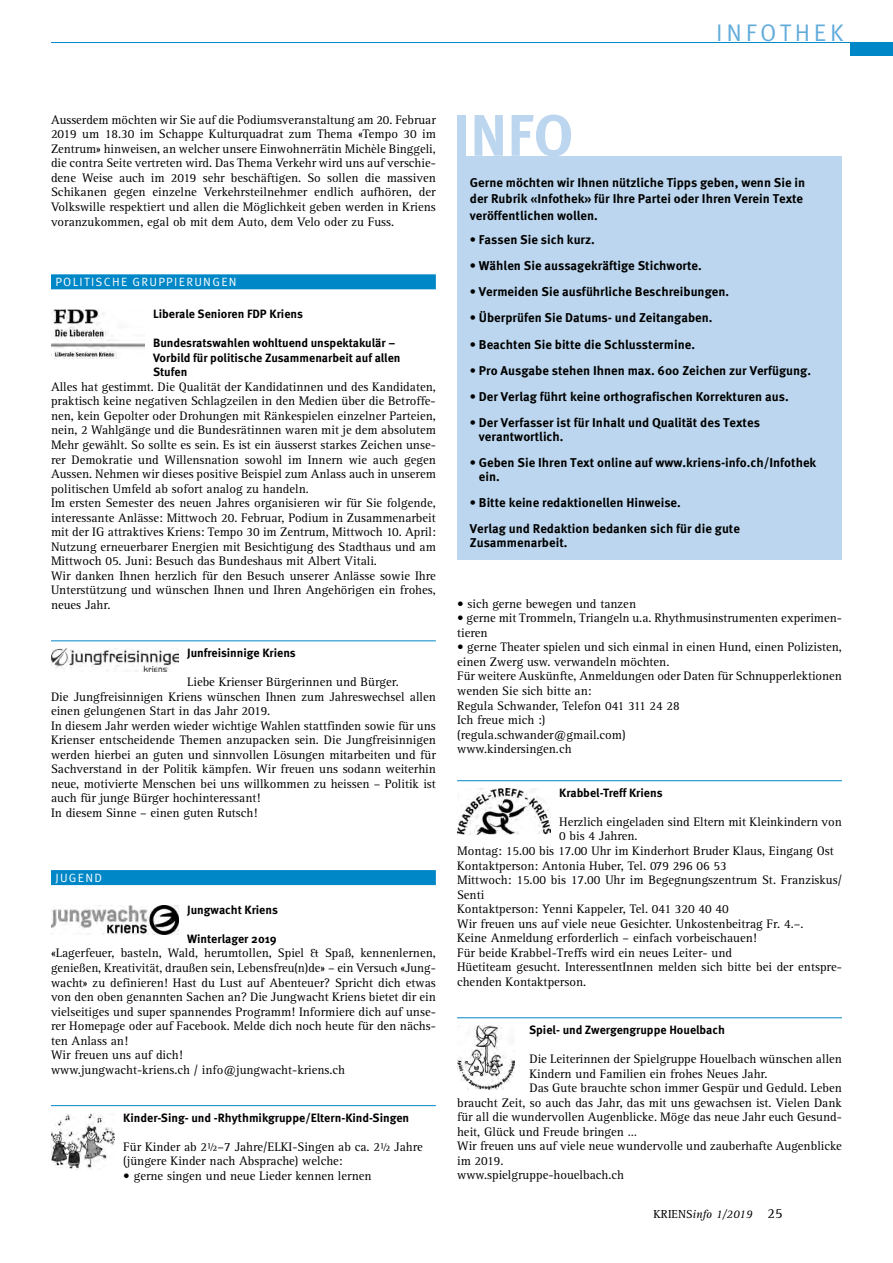
<style>
.page{position:relative;width:893px;height:1263px;background:#fff}
.page>*{position:absolute;margin:0;border:0;box-sizing:border-box;transform-origin:0 0}
.t1{font:700 58.5px "Meta OT";color:#bbd6ee}
.t2{font:24px "Meta OT Norm";letter-spacing:.16em;color:#61abdb}
.t3{font:12.75px/14.5px "Rotis Serif Std";color:#000}
.t4{font:700 12.75px/16.5px "Meta OT";color:#000}
.t5{font:700 12px/14.5px "Meta OT";color:#000}
.t6{font:12px "Meta OT Norm";letter-spacing:.11em;color:#fff}
.t7{font:italic 12px "Rotis Serif Std";color:#000}
.s1{font-style:normal}
.s2{font-style:normal;font-size:14.25px}
</style>
<div class="page">
<div style="left:850px;top:43px;width:43px;height:13px;background:#0087c7"></div>
<hr style="left:51px;top:42px;width:842px;height:1px;background:#0087c7">
<div style="left:51px;top:274px;width:385px;height:15px;background:#0087c7"></div>
<hr style="left:51px;top:640px;width:385px;height:1px;background:#0087c7">
<div style="left:51px;top:870px;width:385px;height:15px;background:#0087c7"></div>
<hr style="left:51px;top:1105px;width:385px;height:1px;background:#0087c7">
<img style="left:51px;top:310px;width:94px;height:48px">
<img style="left:51px;top:648px;width:128px;height:24px">
<img style="left:51px;top:905px;width:128px;height:30px">
<img style="left:51px;top:1113px;width:64px;height:56px">
<hr style="left:457px;top:780px;width:385px;height:1px;background:#0087c7">
<hr style="left:457px;top:1017px;width:385px;height:1px;background:#0087c7">
<img style="left:457px;top:788px;width:94px;height:46px">
<img style="left:457px;top:1025px;width:57px;height:64px">
<div style="left:457px;top:156px;width:385px;height:404px;background:#bbd6ee"></div>
<h2 class="t2" style="left:716px;top:19px;width:129px">INFOTHEK</h2>
<p class="t3" style="left:51px;top:112px;width:386px;text-align:justify">Ausserdem möchten wir Sie auf die Podiumsveranstaltung am 20. Februar 2019 um 18.30 im Schappe Kulturquadrat zum Thema «Tempo 30 im Zentrum» hinweisen, an welcher unsere Einwohnerrätin Michèle Binggeli, die contra Seite vertreten wird. Das Thema Verkehr wird uns auf verschie&shy;dene Weise auch im 2019 sehr beschäftigen. So sollen die massiven Schikanen gegen einzelne Verkehrsteilnehmer endlich aufhören, der Volkswille respektiert und allen die Möglichkeit geben werden in Kriens voranzukommen, egal ob mit dem Auto, dem Velo oder zu Fuss.</p>
<p class="t6" style="left:55px;top:275px;width:183px">POLITISCHE GRUPPIERUNGEN</p>
<p class="t5" style="left:153px;top:307px;width:151px">Liberale Senioren FDP Kriens</p>
<p class="t5" style="left:153px;top:336px;width:249px">Bundesratswahlen wohltuend unspektakulär –<br>Vorbild für politische Zusammenarbeit auf allen<br>Stufen</p>
<p class="t3" style="left:51px;top:379px;width:386px">Alles hat gestimmt. Die Qualität der Kandidatinnen und des Kandidaten, praktisch keine negativen Schlagzeilen in den Medien über die Betroffe&shy;nen, kein Gepolter oder Drohungen mit Ränkespielen einzelner Parteien, nein, 2 Wahlgänge und die Bundesrätinnen waren mit je dem absolutem Mehr gewählt. So sollte es sein. Es ist ein äusserst starkes Zeichen unse&shy;rer Demokratie und Willensnation sowohl im Innern wie auch gegen Aussen. Nehmen wir dieses positive Beispiel zum Anlass auch in unserem politischen Umfeld ab sofort analog zu handeln.<br>Im ersten Semester des neuen Jahres organisieren wir für Sie folgende, interessante Anlässe: Mittwoch 20. Februar, Podium in Zusammenarbeit mit der IG attraktives Kriens: Tempo 30 im Zentrum, Mittwoch 10. April:<br>Nutzung erneuerbarer Energien mit Besichtigung des Stadthaus und am Mittwoch 05. Juni: Besuch das Bundeshaus mit Albert Vitali.<br>Wir danken Ihnen herzlich für den Besuch unserer Anlässe sowie Ihre Unterstützung und wünschen Ihnen und Ihren Angehörigen ein frohes, neues Jahr.</p>
<p class="t5" style="left:187px;top:646px;width:110px">Junfreisinnige Kriens</p>
<p class="t3" style="left:51px;top:675px;width:386px;text-indent:136px">Liebe Krienser Bürgerinnen und Bürger.<br>Die Jungfreisinnigen Kriens wünschen Ihnen zum Jahreswechsel allen einen gelungenen Start in das Jahr 2019.<br>In diesem Jahr werden wieder wichtige Wahlen stattfinden sowie für uns Krienser entscheidende Themen anzupacken sein. Die Jungfreisinnigen werden hierbei an guten und sinnvollen Lösungen mitarbeiten und für Sachverstand in der Politik kämpfen. Wir freuen uns sodann weiterhin neue, motivierte Menschen bei uns willkommen zu heissen – Politik ist auch für junge Bürger hochinteressant!<br>In diesem Sinne – einen guten Rutsch!</p>
<p class="t6" style="left:55px;top:871px;width:48px">JUGEND</p>
<p class="t5" style="left:187px;top:902px;width:92px">Jungwacht Kriens</p>
<p class="t5" style="left:187px;top:931px;width:91px">Winterlager 2019</p>
<p class="t3" style="left:51px;top:946px;width:386px">«Lagerfeuer, basteln, Wald, herumtollen, Spiel &amp; Spaß, kennenlernen, genießen, Kreativität, draußen sein, Lebensfreu(n)de» – ein Versuch «Jung&shy;wacht» zu definieren! Hast du Lust auf Abenteuer? Spricht dich etwas von den oben genannten Sachen an? Die Jungwacht Kriens bietet dir ein vielseitiges und super spannendes Programm! Informiere dich auf unse&shy;rer Homepage oder auf Facebook. Melde dich noch heute für den nächs&shy;ten Anlass an!<br>Wir freuen uns auf dich!<br>www.jungwacht-kriens.ch / info@jungwacht-kriens.ch</p>
<p class="t5" style="left:123px;top:1110px;width:287px">Kinder-Sing- und -Rhythmikgruppe/Eltern-Kind-Singen</p>
<p class="t3" style="left:123px;top:1139px;width:301px">Für Kinder ab 2½–7 Jahre/ELKI-Singen ab ca. 2½ Jahre (jüngere Kinder nach Absprache) welche:</p>
<p class="t3" style="left:123px;top:1168px;width:250px">• gerne singen und neue Lieder kennen lernen</p>
<h1 class="t1" style="left:453px;top:98px;width:122px">INFO</h1>
<p class="t4" style="left:470px;top:174px;width:337px">Gerne möchten wir Ihnen nützliche Tipps geben, wenn Sie in der Rubrik «Infothek» für Ihre Partei oder Ihren Verein Texte veröffentlichen wollen.</p>
<p class="t4" style="left:470px;top:231px;width:127px">• Fassen Sie sich kurz.</p>
<p class="t4" style="left:470px;top:257px;width:233px">• Wählen Sie aussagekräftige Stichworte.</p>
<p class="t4" style="left:470px;top:284px;width:261px">• Vermeiden Sie ausführliche Beschreibungen.</p>
<p class="t4" style="left:470px;top:310px;width:244px">• Überprüfen Sie Datums- und Zeitangaben.</p>
<p class="t4" style="left:470px;top:336px;width:227px">• Beachten Sie bitte die Schlusstermine.</p>
<p class="t4" style="left:470px;top:362px;width:343px">• Pro Ausgabe stehen Ihnen max. 600 Zeichen zur Verfügung.</p>
<p class="t4" style="left:470px;top:389px;width:320px">• Der Verlag führt keine orthografischen Korrekturen aus.</p>
<p class="t4" style="left:479px;top:416px;width:282px;line-height:13.5px;text-indent:-9px">• Der Verfasser ist für Inhalt und Qualität des Textes verantwortlich.</p>
<p class="t4" style="left:479px;top:456px;width:339px;line-height:13.5px;text-indent:-9px">• Geben Sie Ihren Text online auf www.kriens-info.ch/Infothek ein.</p>
<p class="t4" style="left:470px;top:490px;width:272px;line-height:26.2px">• Bitte keine redaktionellen Hinweise.<br>Verlag und Redaktion bedanken sich für die gute</p>
<p class="t4" style="left:470px;top:534px;width:99px">Zusammenarbeit.</p>
<p class="t3" style="left:457px;top:596px;width:180px">• sich gerne bewegen und tanzen</p>
<p class="t3" style="left:457px;top:611px;width:386px">• gerne mit Trommeln, Triangeln u.a. Rhythmusinstrumenten experimen&shy;tieren</p>
<p class="t3" style="left:457px;top:640px;width:386px">• gerne Theater spielen und sich einmal in einen Hund, einen Polizisten, einen Zwerg usw. verwandeln möchten.<br>Für weitere Auskünfte, Anmeldungen oder Daten für Schnupperlektionen wenden Sie sich bitte an:<br>Regula Schwander, Telefon 041 311 24 28<br>Ich freue mich :)<br>(regula.schwander@gmail.com)<br>www.kindersingen.ch</p>
<p class="t5" style="left:559px;top:785px;width:105px">Krabbel-Treff Kriens</p>
<p class="t3" style="left:559px;top:815px;width:284px">Herzlich eingeladen sind Eltern mit Kleinkindern von</p>
<p class="t3" style="left:559px;top:829px;width:80px">0 bis 4 Jahren.</p>
<p class="t3" style="left:457px;top:844px;width:378px">Montag: 15.00 bis 17.00 Uhr im Kinderhort Bruder Klaus, Eingang Ost</p>
<p class="t3" style="left:457px;top:858px;width:271px">Kontaktperson: Antonia Huber, Tel. 079 296 06 53</p>
<p class="t3" style="left:457px;top:873px;width:386px">Mittwoch: 15.00 bis 17.00 Uhr im Begegnungszentrum St. Franziskus/</p>
<p class="t3" style="left:457px;top:887px;width:29px">Senti</p>
<p class="t3" style="left:457px;top:902px;width:273px">Kontaktperson: Yenni Kappeler, Tel. 041 320 40 40</p>
<p class="t3" style="left:457px;top:916px;width:348px">Wir freuen uns auf viele neue Gesichter. Unkostenbeitrag Fr. 4.–.</p>
<p class="t3" style="left:457px;top:931px;width:301px">Keine Anmeldung erforderlich – einfach vorbeischauen!</p>
<p class="t3" style="left:457px;top:945px;width:276px">Für beide Krabbel-Treffs wird ein neues Leiter- und</p>
<p class="t3" style="left:457px;top:960px;width:386px">Hüetiteam gesucht. InteressentInnen melden sich bitte bei der entspre-</p>
<p class="t3" style="left:457px;top:975px;width:131px">chenden Kontaktperson.</p>
<p class="t5" style="left:529px;top:1022px;width:197px">Spiel- und Zwergengruppe Houelbach</p>
<p class="t3" style="left:529px;top:1052px;width:314px">Die Leiterinnen der Spielgruppe Houelbach wünschen allen</p>
<p class="t3" style="left:529px;top:1066px;width:240px">Kindern und Familien ein frohes Neues Jahr.</p>
<p class="t3" style="left:529px;top:1081px;width:314px">Das Gute brauchte schon immer Gespür und Geduld. Leben</p>
<p class="t3" style="left:457px;top:1095px;width:386px">braucht Zeit, so auch das Jahr, das mit uns gewachsen ist. Vielen Dank</p>
<p class="t3" style="left:457px;top:1110px;width:386px">für all die wundervollen Augenblicke. Möge das neue Jahr euch Gesund-</p>
<p class="t3" style="left:457px;top:1124px;width:181px">heit, Glück und Freude bringen …</p>
<p class="t3" style="left:457px;top:1139px;width:386px">Wir freuen uns auf viele neue wundervolle und zauberhafte Augenblicke</p>
<p class="t3" style="left:457px;top:1153px;width:48px">im 2019.</p>
<p class="t3" style="left:457px;top:1168px;width:168px">www.spielgruppe-houelbach.ch</p>
<p class="t7" style="left:653px;top:1207px;width:130px"><span class="s1">KRIENS</span>info 1/2019 <span class="s2">25</span></p>
</div>
